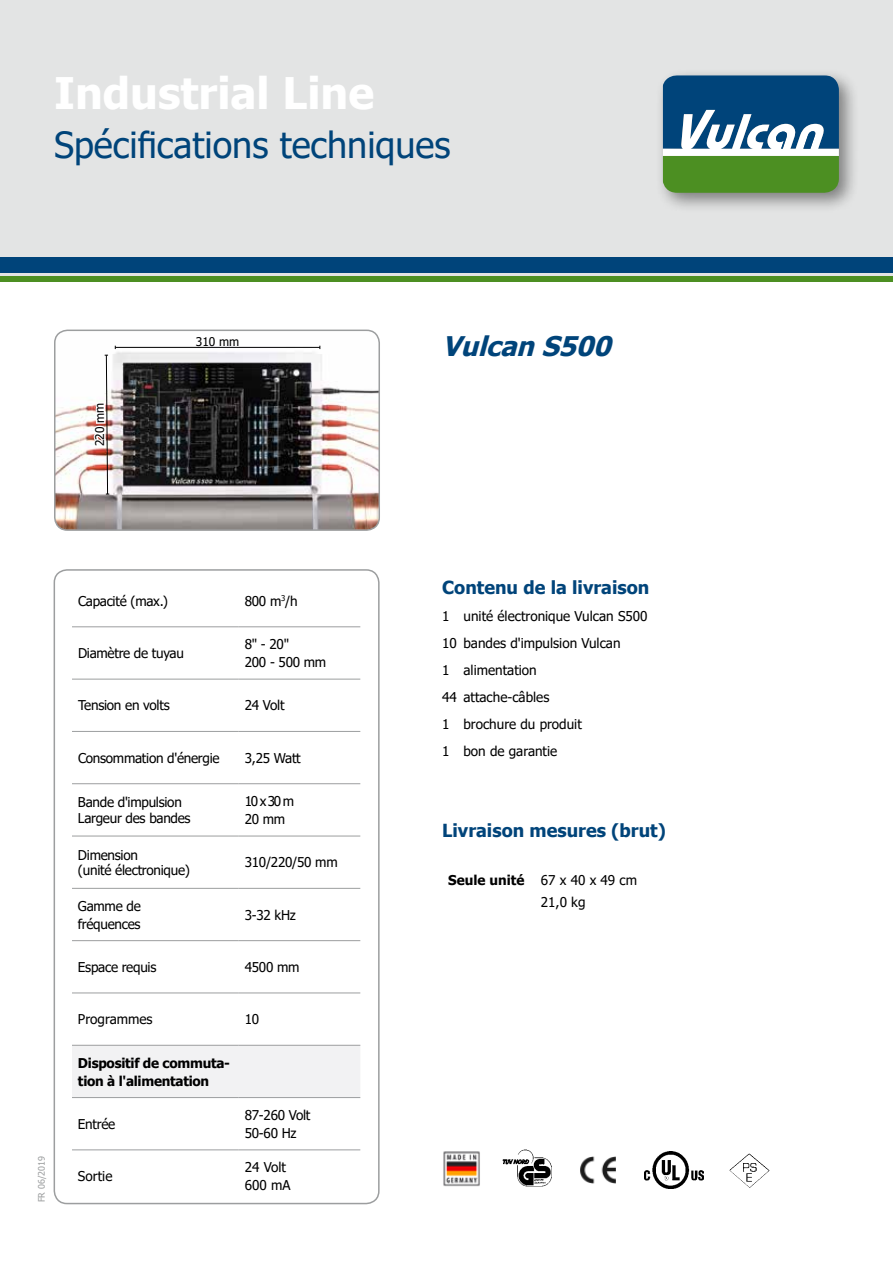
<style>
.page{position:relative;width:893px;height:1263px;background:#fff}
.page>*{position:absolute;margin:0;border:0;box-sizing:border-box;transform-origin:0 0}
.t1{font:700 43.5px "Tahoma";color:#fff}
.t2{font:36px "Tahoma";color:#00447a}
.t3{font:italic 700 27px "Tahoma";color:#00447a}
.t4{font:700 18px "Tahoma";color:#00447a}
.t5{font:13.5px/18px "Tahoma";letter-spacing:-.02em;color:#000}
.t6{font:13.5px/27px "Tahoma";color:#000}
.t7{font:700 13.5px/18px "Tahoma";letter-spacing:-.02em;color:#000}
.t8{font:12px "Tahoma";color:#000}
.t9{font:9px "Tahoma";color:#9c9e9f}
.s1{font-weight:700}
</style>
<div class="page">
<div style="left:0;top:0;width:893px;height:261px;background:#e3e4e4"></div>
<div style="left:0;top:257px;width:893px;height:18px;background:#00447a"></div>
<hr style="left:0;top:274px;width:893px;height:3px;background:#e3e4e4">
<div style="left:0;top:277px;width:893px;height:5px;background:#4c8f22"></div>
<div style="left:655px;top:68px;width:205px;height:145px;background:#000;opacity:.45"></div>
<svg style="left:663px;top:75px;width:176px;height:118px;background:#477d77"></svg>
<img style="left:443px;top:1151px;width:37px;height:36px">
<img style="left:502px;top:1149px;width:50px;height:38px">
<img style="left:580px;top:1156px;width:36px;height:28px">
<svg style="left:742px;top:1153px;width:7px;height:6px"></svg>
<img style="left:644px;top:1152px;width:59px;height:36px">
<div style="left:54px;top:569px;width:326px;height:635px;border:2px solid #9c9e9f;border-radius:13px"></div>
<div style="left:72px;top:1046px;width:288px;height:51px;background:#f2f2f3"></div>
<hr style="left:239px;top:626px;width:121px;height:1px;background:#9c9e9f">
<hr style="left:239px;top:679px;width:121px;height:1px;background:#9c9e9f">
<hr style="left:239px;top:731px;width:121px;height:1px;background:#9c9e9f">
<hr style="left:239px;top:783px;width:121px;height:1px;background:#9c9e9f">
<hr style="left:239px;top:836px;width:121px;height:1px;background:#9c9e9f">
<hr style="left:239px;top:888px;width:121px;height:1px;background:#9c9e9f">
<hr style="left:239px;top:940px;width:121px;height:1px;background:#9c9e9f">
<hr style="left:239px;top:992px;width:121px;height:1px;background:#9c9e9f">
<hr style="left:72px;top:1045px;width:167px;height:1px;background:#9c9e9f">
<hr style="left:239px;top:1045px;width:121px;height:1px;background:#9c9e9f">
<hr style="left:72px;top:1097px;width:167px;height:1px;background:#9c9e9f">
<hr style="left:239px;top:1097px;width:121px;height:1px;background:#9c9e9f">
<hr style="left:239px;top:1149px;width:121px;height:1px;background:#9c9e9f">
<hr style="left:72px;top:626px;width:167px;height:1px;background:#9c9e9f">
<hr style="left:72px;top:679px;width:167px;height:1px;background:#9c9e9f">
<hr style="left:72px;top:731px;width:167px;height:1px;background:#9c9e9f">
<hr style="left:72px;top:783px;width:167px;height:1px;background:#9c9e9f">
<hr style="left:72px;top:836px;width:167px;height:1px;background:#9c9e9f">
<hr style="left:72px;top:888px;width:167px;height:1px;background:#9c9e9f">
<hr style="left:72px;top:940px;width:167px;height:1px;background:#9c9e9f">
<hr style="left:72px;top:992px;width:167px;height:1px;background:#9c9e9f">
<hr style="left:72px;top:1149px;width:167px;height:1px;background:#9c9e9f">
<img style="left:55px;top:330px;width:324px;height:200px">
<div style="left:54px;top:330px;width:326px;height:201px;border:2px solid #9c9e9f;border-radius:13px"></div>
<svg style="left:91px;top:354px;width:18px;height:141px"></svg>
<hr style="left:115px;top:347px;width:205px;height:1px;background:#000">
<h1 class="t1" style="left:54px;top:62px;width:322px">Industrial Line</h1>
<h2 class="t2" style="left:54px;top:121px;width:398px">Spécifications techniques</h2>
<p class="t8" style="left:92px;top:446px;width:45px;rotate:-90deg">220 mm</p>
<p class="t8" style="left:196px;top:333px;width:45px">310 mm</p>
<p class="t9" style="left:35px;top:1202px;width:48px;rotate:-90deg">FR 06/2019</p>
<p class="t5" style="left:78px;top:593px;width:92px">Capacité (max.)</p>
<p class="t5" style="left:245px;top:593px;width:54px">800 m<sup>3</sup>/h</p>
<p class="t5" style="left:78px;top:645px;width:107px">Diamètre de tuyau</p>
<p class="t5" style="left:245px;top:636px;width:83px">8" - 20"<br>200 - 500 mm</p>
<p class="t5" style="left:78px;top:697px;width:93px">Tension en volts</p>
<p class="t5" style="left:245px;top:697px;width:41px">24 Volt</p>
<p class="t5" style="left:78px;top:749px;width:143px">Consommation d'énergie</p>
<p class="t5" style="left:245px;top:749px;width:57px">3,25 Watt</p>
<p class="t5" style="left:78px;top:795px;width:114px;line-height:16.2px">Bande d'impulsion<br>Largeur des bandes</p>
<p class="t5" style="left:245px;top:793px;width:51px">10 x 30 m<br>20 mm</p>
<p class="t5" style="left:78px;top:848px;width:114px;line-height:14.9px">Dimension<br>(unité électronique)</p>
<p class="t5" style="left:245px;top:854px;width:94px">310/220/50 mm</p>
<p class="t5" style="left:78px;top:898px;width:64px">Gamme de fréquences</p>
<p class="t5" style="left:245px;top:906px;width:53px">3-32 kHz</p>
<p class="t5" style="left:78px;top:959px;width:80px">Espace requis</p>
<p class="t5" style="left:245px;top:959px;width:56px">4500 mm</p>
<p class="t6" style="left:78px;top:1006px;width:76px">Programmes</p>
<p class="t5" style="left:245px;top:1011px;width:16px">10</p>
<p class="t7" style="left:78px;top:1054px;width:154px">Dispositif de commuta&shy;tion à lꞌalimentation</p>
<p class="t5" style="left:78px;top:1116px;width:39px">Entrée</p>
<p class="t5" style="left:245px;top:1107px;width:67px">87-260 Volt<br>50-60 Hz</p>
<p class="t5" style="left:78px;top:1168px;width:36px">Sortie</p>
<p class="t6" style="left:245px;top:1159px;width:47px;line-height:18px">24 Volt<br>600 mA</p>
<h3 class="t3" style="left:442px;top:327px;width:180px">VulcanS500</h3>
<h3 class="t4" style="left:442px;top:575px;width:209px">Contenu de la livraison</h3>
<p class="t6" style="left:442px;top:604px;width:207px">1 unité électronique Vulcan S500<br>10 bandes dꞌimpulsion Vulcan<br>1 alimentation<br>44 attache-câbles<br>1 brochure du produit<br>1 bon de garantie</p>
<h3 class="t4" style="left:442px;top:818px;width:225px">Livraison mesures (brut)</h3>
<p class="t5" style="left:541px;top:869px;width:98px;line-height:22.5px;text-indent:-93px"><span class="s1">Seule unité</span> 67 x 40 x 49 cm<br>21,0 kg</p>
</div>
